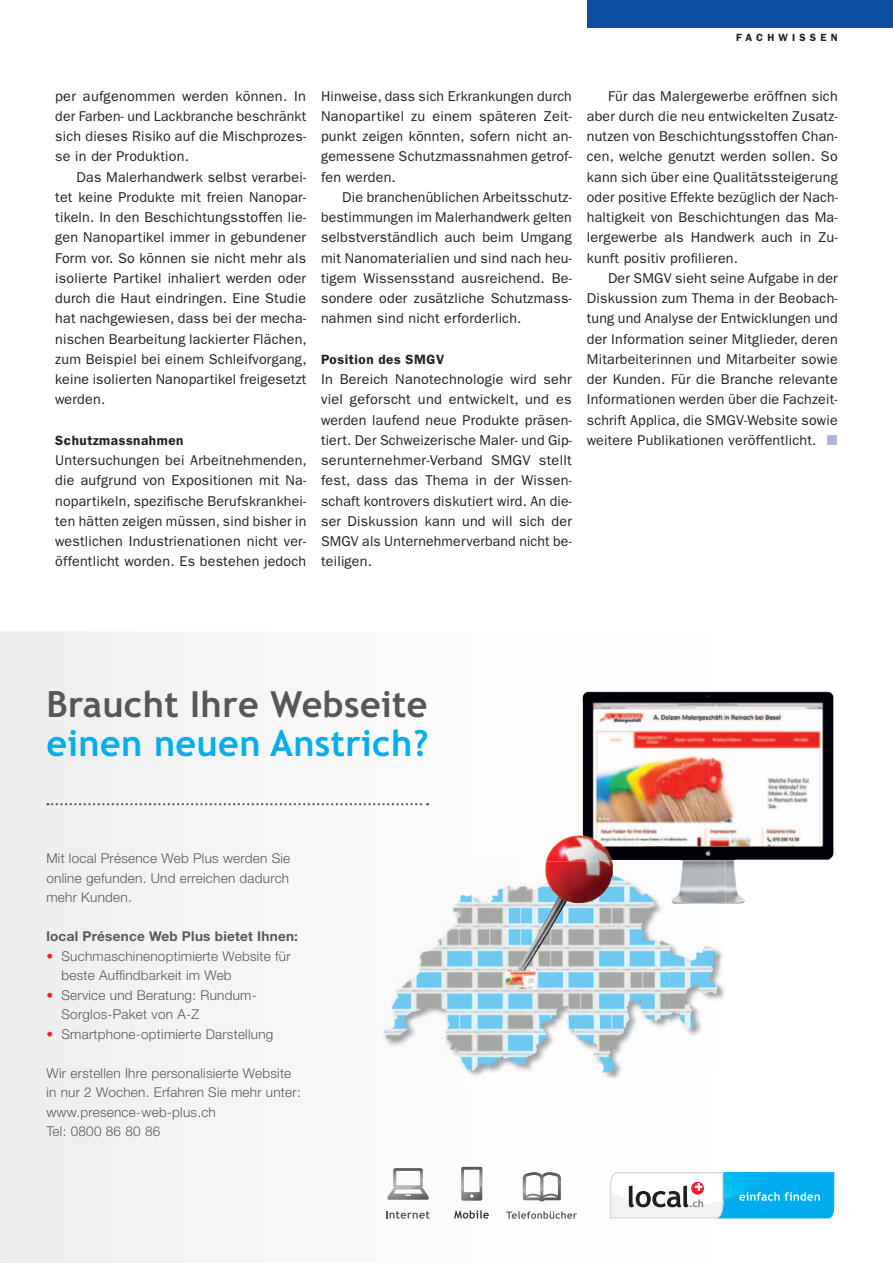
<style>
.page{position:relative;width:893px;height:1263px;background:#fff}
.page>*{position:absolute;margin:0;border:0;box-sizing:border-box;transform-origin:0 0}
.t1{font:700 36px "Trebuchet MS";letter-spacing:.01em;color:#575855}
.t2{font:700 36px "Trebuchet MS";letter-spacing:.01em;color:#00aeef}
.t3{font:14.25px/20.2px "ITC Franklin Gothic Std";letter-spacing:.015em;color:#231f20;text-align:justify}
.t4{font:300 13.5px/19.5px "Helvetica Neue";letter-spacing:.02em;color:#575855}
.t5{font:700 13.5px "Helvetica Neue";letter-spacing:.02em;color:#575855}
.t6{font:600 13.5px "ITC Franklin Gothic Std";letter-spacing:.04em;color:#231f20}
.t7{font:600 10.5px "ITC Franklin Gothic Std";letter-spacing:.4em;color:#231f20}
.s1{color:#aeb5db}
.s2{color:#ee1d23}
</style>
<div class="page">
<div style="left:587px;top:0;width:306px;height:28px;background:#0d4da1"></div>
<svg style="left:0;top:632px;width:835px;height:631px"></svg>
<img style="left:583px;top:692px;width:250px;height:211px">
<img style="left:594px;top:709px;width:228px;height:137px">
<img style="left:384px;top:861px;width:342px;height:220px">
<img style="left:717px;top:861px;width:9px;height:42px">
<img style="left:384px;top:861px;width:143px;height:159px">
<img style="left:558px;top:861px;width:55px;height:106px">
<img style="left:669px;top:861px;width:48px;height:212px">
<img style="left:384px;top:1020px;width:286px;height:53px">
<img style="left:671px;top:861px;width:46px;height:42px">
<img style="left:505px;top:969px;width:31px;height:20px">
<img style="left:546px;top:835px;width:66px;height:27px">
<img style="left:583px;top:835px;width:29px;height:25px">
<svg style="left:594px;top:839px;width:10px;height:7px"></svg>
<img style="left:518px;top:861px;width:40px;height:108px">
<svg style="left:518px;top:969px;width:8px;height:3px"></svg>
<svg style="left:48px;top:803px;width:380px;height:2px"></svg>
<svg style="left:610px;top:1172px;width:224px;height:46px"></svg>
<svg style="left:386px;top:1210px;width:44px;height:8px"></svg>
<svg style="left:387px;top:1168px;width:42px;height:32px"></svg>
<svg style="left:454px;top:1210px;width:35px;height:8px"></svg>
<svg style="left:461px;top:1167px;width:21px;height:34px"></svg>
<svg style="left:523px;top:1172px;width:38px;height:29px"></svg>
<svg style="left:506px;top:1211px;width:71px;height:8px"></svg>
<p class="t7" style="left:736px;top:31px;width:103px">FACHWISSEN</p>
<p class="t3" style="left:55px;top:86px;width:252px">per aufgenommen werden können. I n der Farben- und Lackbranche beschränkt sich dieses Risiko auf die Mischprozes&shy;se in der Produktion.</p>
<p class="t3" style="left:55px;top:167px;width:253px;text-indent:21px">Das Malerhandwerk selbst verarbei&shy;tet keine Produkte mit freien Nanopar&shy;tikeln. I n den Beschichtungsstoffen lie&shy;gen Nanopartikel immer in gebundener Form vor. So können sie nicht mehr als isolierte Partikel inhaliert werden oder durch die Haut eindringen. Eine Studie hat nachgewiesen, dass bei der mecha&shy;nischen Bearbeitung lackierter Flächen, zum Beispiel bei einem Schleifvorgang, keine isolierten Nanopartikel freigesetzt werden.</p>
<p class="t6" style="left:55px;top:432px;width:130px">Schutzmassnahmen</p>
<p class="t3" style="left:55px;top:450px;width:253px">U ntersuchungen bei Arbeitnehmenden, die aufgrund von Expositionen mit Na&shy;nopartikeln, spezifische Berufskrankhei&shy;ten hätten zeigen müssen, sind bisher in westlichen I ndustrienationen nicht ver&shy;öffentlicht worden. Es bestehen jedoch</p>
<p class="t3" style="left:321px;top:86px;width:252px">H inweise, dass sich Erkrankungen durch Nanopartikel zu einem späteren Zeit&shy;punkt zeigen könnten, sofern nicht an&shy;gemessene Schutzmassnahmen getrof&shy;fen werden.</p>
<p class="t3" style="left:321px;top:187px;width:252px;text-indent:21px">Die branchenüblichen Arbeitsschutz&shy;bestimmungen im Malerhandwerk gelten selbstverständlich auch beim U mgang mit Nanomaterialien und sind nach heu&shy;tigem Wissensstand ausreichend. Be&shy;sondere oder zusätzliche Schutzmass&shy;nahmen sind nicht erforderlich.</p>
<p class="t6" style="left:321px;top:351px;width:125px">Position des SMGV</p>
<p class="t3" style="left:321px;top:369px;width:252px">I n Bereich Nanotechnologie wird sehr viel geforscht und entwickelt, und es werden laufend neue Produkte präsen&shy;tiert. Der Schweizerische Maler- und Gip&shy;serunternehmer-Verband SMGV stellt fest, dass das Thema in der Wissen&shy;schaft kontrovers diskutiert wird. An die&shy;ser Diskussion kann und will sich der SMGV als U nternehmerverband nicht be&shy;teiligen.</p>
<p class="t3" style="left:587px;top:86px;width:253px;text-indent:21px">Für das Malergewerbe eröffnen sich aber durch die neu entwickelten Zusatz&shy;nutzen von Beschichtungsstoffen Chan&shy;cen, welche genutzt werden sollen. So kann sich über eine Qualitätssteigerung oder positive Effekte bezüglich der Nach&shy;haltigkeit von Beschichtungen das Ma&shy;lergewerbe als Handwerk auch in Zu&shy;kunft positiv profilieren.</p>
<p class="t3" style="left:587px;top:268px;width:252px;text-indent:21px">Der SMGV sieht seine Aufgabe in der Diskussion zum Thema in der Beobach&shy;tung und Analyse der Entwicklungen und der I nformation seiner Mitglieder, deren Mitarbeiterinnen und Mitarbeiter sowie der Kunden. Für die Branche relevante I nformationen werden über die Fachzeit&shy;schrift Applica, die SMGV-Website sowie weitere Publikationen veröffentlicht. <span class="s1">■</span></p>
<h1 class="t1" style="left:46px;top:682px;width:383px">Braucht Ihre Webseite</h1>
<h1 class="t2" style="left:46px;top:721px;width:384px">einen neuen Anstrich?</h1>
<p class="t4" style="left:46px;top:848px;width:245px;text-align:justify">Mit local Présence Web Plus werden Sie online gefunden. Und erreichen dadurch mehr Kunden.</p>
<p class="t5" style="left:46px;top:926px;width:253px">local Présence Web Plus bietet Ihnen:</p>
<p class="t4" style="left:61px;top:945px;width:231px;text-indent:-15px"><span class="s2">•</span> Suchmaschinenoptimierte Website für beste Auffindbarkeit im Web</p>
<p class="t4" style="left:61px;top:984px;width:197px;text-indent:-15px"><span class="s2">•</span> Service und Beratung: Rundum-<br>Sorglos-Paket von A-Z</p>
<p class="t4" style="left:46px;top:1023px;width:228px"><span class="s2">•</span> Smartphone-optimierte Darstellung</p>
<p class="t4" style="left:46px;top:1062px;width:256px">Wir erstellen Ihre personalisierte Website in nur 2 Wochen. Erfahren Sie mehr unter: www.presence-web-plus.ch<br>Tel: 0800 86 80 86</p>
</div>
